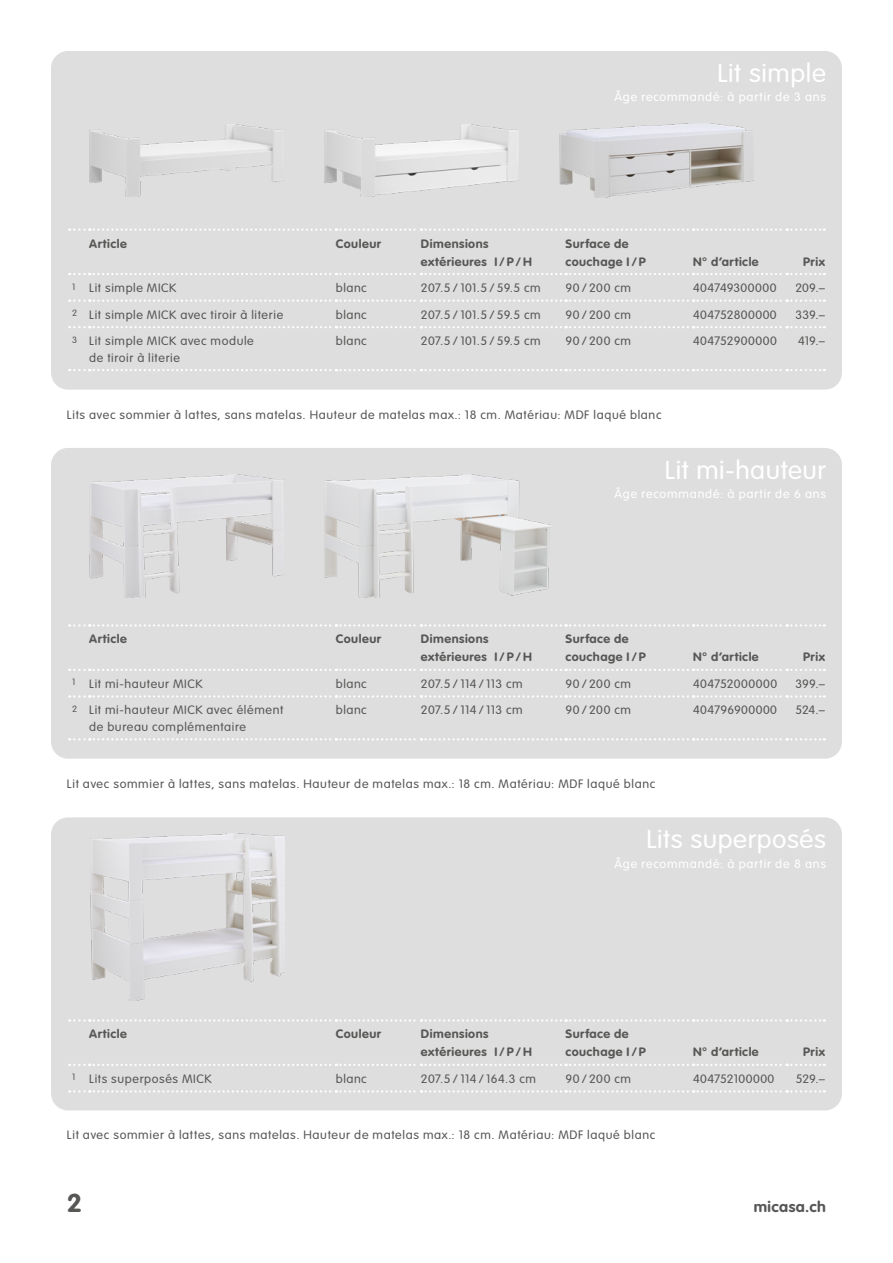
<style>
.page{position:relative;width:893px;height:1263px;background:#fff}
.page>*{position:absolute;margin:0;border:0;box-sizing:border-box;transform-origin:0 0}
.t1{font:300 25.5px "VAG Rounded";letter-spacing:.02em;color:#fff;scale:1.05 1}
.t2{font:700 25.5px "VAG Rounded";color:#575756;scale:1.05 1}
.t3{font:700 15px "VAG Rounded";letter-spacing:.03em;color:#575756;scale:1.05 1}
.t4{font:300 12px/16.5px "VAG Rounded";letter-spacing:.05em;color:#575756;scale:1.05 1}
.t5{font:700 12px/18px "VAG Rounded";letter-spacing:.04em;color:#575756;scale:1.05 1}
.t6{font:300 12px "VAG Rounded";letter-spacing:.065em;color:#fff;scale:1.05 1}
.t7{font:300 12px "VAG Rounded";letter-spacing:.03em;color:#575756;scale:1.05 1}
.t8{font:300 12px "VAG Rounded";letter-spacing:.015em;color:#575756;scale:1.05 1}
.t9{font:300 12px "VAG Rounded";letter-spacing:.02em;color:#575756;scale:1.05 1}
</style>
<div class="page">
<div style="left:51px;top:51px;width:791px;height:339px;background:#dedede;border-radius:17px"></div>
<svg style="left:69px;top:273px;width:756px;height:2px"></svg>
<svg style="left:69px;top:299px;width:756px;height:3px"></svg>
<svg style="left:69px;top:326px;width:756px;height:2px"></svg>
<svg style="left:69px;top:369px;width:756px;height:2px"></svg>
<svg style="left:69px;top:228px;width:756px;height:3px"></svg>
<div style="left:51px;top:817px;width:791px;height:293px;background:#dedede;border-radius:17px"></div>
<svg style="left:69px;top:1064px;width:756px;height:2px"></svg>
<svg style="left:69px;top:1090px;width:756px;height:2px"></svg>
<svg style="left:69px;top:1019px;width:756px;height:2px"></svg>
<div style="left:51px;top:448px;width:791px;height:311px;background:#dedede;border-radius:17px"></div>
<svg style="left:69px;top:669px;width:756px;height:2px"></svg>
<svg style="left:69px;top:695px;width:756px;height:2px"></svg>
<svg style="left:69px;top:738px;width:756px;height:2px"></svg>
<svg style="left:69px;top:624px;width:756px;height:3px"></svg>
<img style="left:89px;top:474px;width:194px;height:123px">
<img style="left:90px;top:834px;width:194px;height:167px">
<img style="left:324px;top:474px;width:227px;height:123px">
<img style="left:89px;top:124px;width:191px;height:72px">
<img style="left:324px;top:125px;width:195px;height:71px">
<img style="left:560px;top:123px;width:194px;height:74px">
<h1 class="t1" style="left:717px;top:58px;width:105px">Lit simple</h1>
<p class="t6" style="left:614px;top:90px;width:203px">Âge recommandé: à partir de 3 ans</p>
<p class="t5" style="left:89px;top:234px;width:37px">Article</p>
<p class="t5" style="left:336px;top:234px;width:45px">Couleur</p>
<p class="t5" style="left:421px;top:234px;width:107px">Dimensions extérieures I / P / H</p>
<p class="t5" style="left:566px;top:234px;width:78px">Surface de couchage I / P</p>
<p class="t5" style="left:693px;top:252px;width:64px">N° d’article</p>
<p class="t5" style="left:803px;top:252px;width:22px">Prix</p>
<p class="t4" style="left:72px;top:279px;width:101px"><sup>1</sup> Lit simple MICK</p>
<p class="t4" style="left:336px;top:279px;width:31px">blanc</p>
<p class="t8" style="left:421px;top:281px;width:116px">207.5 / 101.5 / 59.5 cm</p>
<p class="t4" style="left:566px;top:279px;width:64px">90 / 200 cm</p>
<p class="t7" style="left:693px;top:281px;width:81px">404749300000</p>
<p class="t4" style="left:795px;top:279px;width:30px">209.–</p>
<p class="t4" style="left:72px;top:306px;width:202px"><sup>2</sup> Lit simple MICK avec tiroir à literie</p>
<p class="t4" style="left:336px;top:306px;width:31px">blanc</p>
<p class="t8" style="left:421px;top:307px;width:116px">207.5 / 101.5 / 59.5 cm</p>
<p class="t4" style="left:566px;top:306px;width:64px">90 / 200 cm</p>
<p class="t7" style="left:693px;top:307px;width:81px">404752800000</p>
<p class="t4" style="left:796px;top:306px;width:29px">339.–</p>
<p class="t4" style="left:89px;top:333px;width:158px;text-indent:-17px"><sup>3</sup> Lit simple MICK avec module de tiroir à literie</p>
<p class="t4" style="left:336px;top:333px;width:31px">blanc</p>
<p class="t8" style="left:421px;top:334px;width:116px">207.5 / 101.5 / 59.5 cm</p>
<p class="t4" style="left:566px;top:333px;width:64px">90 / 200 cm</p>
<p class="t7" style="left:693px;top:334px;width:81px">404752900000</p>
<p class="t4" style="left:798px;top:333px;width:27px">419.–</p>
<p class="t4" style="left:67px;top:406px;width:568px">Lits avec sommier à lattes, sans matelas. Hauteur de matelas max.: 18 cm. Matériau: MDF laqué blanc</p>
<h1 class="t1" style="left:665px;top:455px;width:155px">Lit mi-hauteur</h1>
<p class="t6" style="left:614px;top:487px;width:203px">Âge recommandé: à partir de 6 ans</p>
<p class="t5" style="left:89px;top:630px;width:37px">Article</p>
<p class="t5" style="left:336px;top:630px;width:45px">Couleur</p>
<p class="t5" style="left:421px;top:630px;width:107px">Dimensions extérieures I / P / H</p>
<p class="t5" style="left:566px;top:630px;width:78px">Surface de couchage I / P</p>
<p class="t5" style="left:693px;top:648px;width:64px">N° d’article</p>
<p class="t5" style="left:803px;top:648px;width:22px">Prix</p>
<p class="t4" style="left:72px;top:675px;width:126px"><sup>1</sup> Lit mi-hauteur MICK</p>
<p class="t4" style="left:336px;top:675px;width:31px">blanc</p>
<p class="t9" style="left:421px;top:677px;width:98px">207.5 / 114 / 113 cm</p>
<p class="t4" style="left:566px;top:675px;width:64px">90 / 200 cm</p>
<p class="t4" style="left:693px;top:675px;width:81px">404752000000</p>
<p class="t4" style="left:796px;top:675px;width:29px">399.–</p>
<p class="t4" style="left:89px;top:702px;width:186px;text-indent:-17px"><sup>2</sup> Lit mi-hauteur MICK avec élément de bureau complémentaire</p>
<p class="t4" style="left:336px;top:702px;width:31px">blanc</p>
<p class="t9" style="left:421px;top:703px;width:98px">207.5 / 114 / 113 cm</p>
<p class="t4" style="left:566px;top:702px;width:64px">90 / 200 cm</p>
<p class="t7" style="left:693px;top:703px;width:81px">404796900000</p>
<p class="t4" style="left:795px;top:702px;width:30px">524.–</p>
<p class="t4" style="left:67px;top:775px;width:562px">Lit avec sommier à lattes, sans matelas. Hauteur de matelas max.: 18 cm. Matériau: MDF laqué blanc</p>
<h1 class="t1" style="left:646px;top:824px;width:172px">Lits superposés</h1>
<p class="t6" style="left:614px;top:856px;width:203px">Âge recommandé: à partir de 8 ans</p>
<p class="t5" style="left:89px;top:1025px;width:37px">Article</p>
<p class="t5" style="left:336px;top:1025px;width:45px">Couleur</p>
<p class="t5" style="left:421px;top:1025px;width:107px">Dimensions extérieures I / P / H</p>
<p class="t5" style="left:566px;top:1025px;width:78px">Surface de couchage I / P</p>
<p class="t5" style="left:693px;top:1043px;width:64px">N° d’article</p>
<p class="t5" style="left:803px;top:1043px;width:22px">Prix</p>
<p class="t4" style="left:72px;top:1070px;width:134px"><sup>1</sup> Lits superposés MICK</p>
<p class="t4" style="left:336px;top:1070px;width:31px">blanc</p>
<p class="t9" style="left:421px;top:1072px;width:111px">207.5 / 114 / 164.3 cm</p>
<p class="t4" style="left:566px;top:1070px;width:64px">90 / 200 cm</p>
<p class="t7" style="left:693px;top:1072px;width:79px">404752100000</p>
<p class="t4" style="left:796px;top:1070px;width:29px">529.–</p>
<p class="t4" style="left:67px;top:1127px;width:562px">Lit avec sommier à lattes, sans matelas. Hauteur de matelas max.: 18 cm. Matériau: MDF laqué blanc</p>
<h1 class="t2" style="left:67px;top:1188px;width:16px">2</h1>
<p class="t3" style="left:754px;top:1198px;width:70px">micasa.ch</p>
</div>
